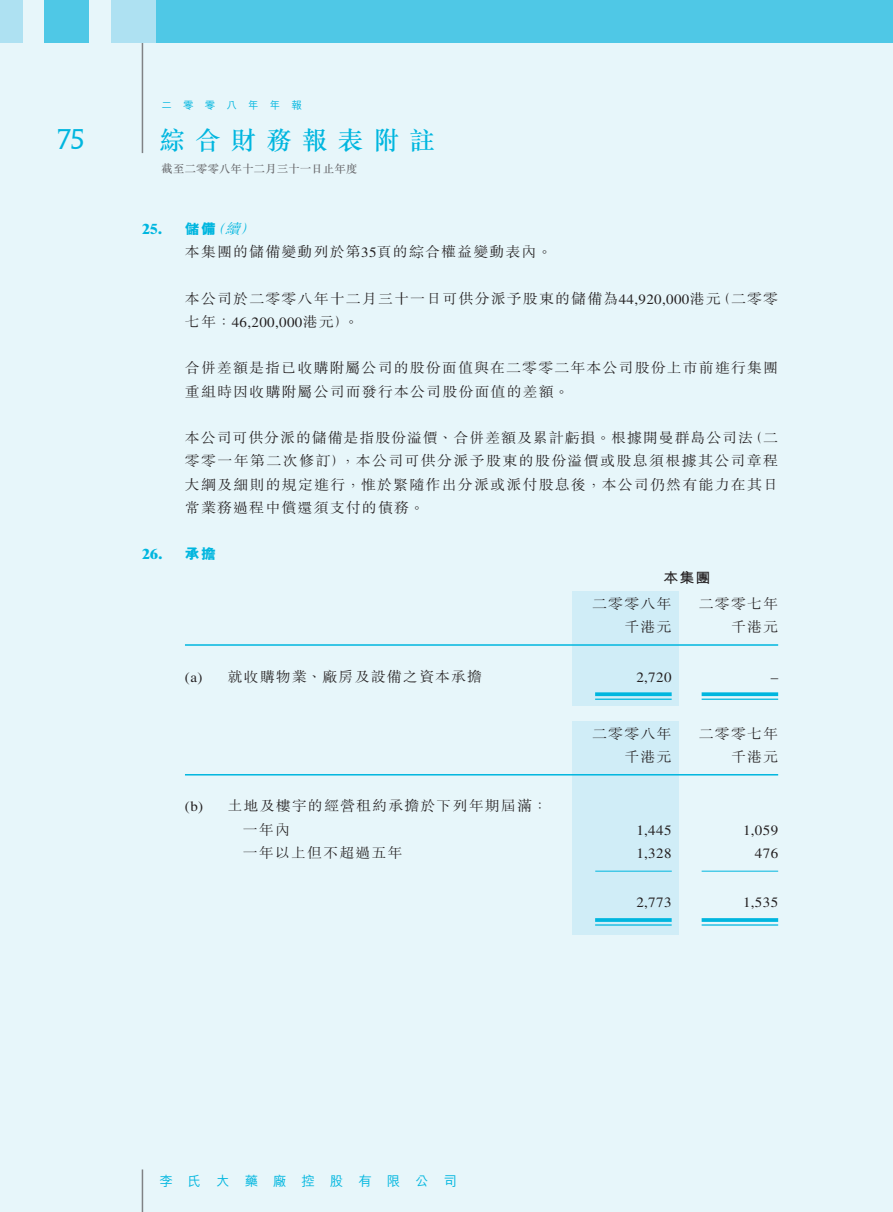
<style>
.page{position:relative;width:893px;height:1212px;background:#e7f6fa}
.page>*{position:absolute;margin:0;border:0;box-sizing:border-box;transform-origin:0 0}
.t1{font:25.5px "M Sung HK Medium B5 pc H";letter-spacing:.4em;color:#00b6df}
.t2{font:25.5px "Penumbra Serif Std";color:#00b6df}
.t3{font:14.25px/23.2px "M Sung HK Light B5 pc H";letter-spacing:.075em;color:#231f20;scale:1.05 1}
.t4{font:14.25px "Times LT Std";letter-spacing:.025em;color:#231f20;scale:1.05 1}
.t5{font:800 14.25px "Times LT Std";color:#00b6df;scale:1.05 1}
.t6{font:14.25px "M Hei HK Bold B5 pc H";color:#231f20;scale:1.05 1}
.t7{font:13.5px "M Hei HK Medium B5 pc H";letter-spacing:1.105em;color:#00b6df}
.t8{font:11.25px "M Sung HK Medium B5 pc H";letter-spacing:.025em;color:#6c6d70}
.t9{font:10.5px "M Hei HK Medium B5 pc H";letter-spacing:1.06em;color:#00b6df}
.s1{font-family:"M Hei HK Xbold B5 pc H";font-weight:400}
.s2{font-family:"M Sung HK Light B5 pc H";font-weight:400;font-style:italic}
.s3{font-family:"Times LT Std"}
.s4{font-family:"M Sung HK Light B5 pc H"}
</style>
<div class="page">
<hr style="left:142px;top:0;width:1px;height:153px;background:#808285">
<div style="left:156px;top:0;width:737px;height:43px;background:#4fc8e6"></div>
<div style="left:112px;top:0;width:44px;height:43px;background:#aee1f2"></div>
<div style="left:45px;top:0;width:44px;height:43px;background:#4fc8e6"></div>
<div style="left:0;top:0;width:22px;height:43px;background:#aee1f2"></div>
<hr style="left:142px;top:1169px;width:1px;height:43px;background:#808285">
<div style="left:572px;top:592px;width:106px;height:114px;background:#d0edf7"></div>
<hr style="left:185px;top:644px;width:593px;height:2px;background:#00b6df">
<svg style="left:595px;top:692px;width:77px;height:4px"></svg>
<hr style="left:595px;top:698px;width:77px;height:2px;background:#00b6df">
<svg style="left:702px;top:692px;width:76px;height:4px"></svg>
<hr style="left:702px;top:698px;width:76px;height:2px;background:#00b6df">
<div style="left:572px;top:721px;width:106px;height:214px;background:#d0edf7"></div>
<hr style="left:185px;top:774px;width:593px;height:1px;background:#00b6df">
<hr style="left:595px;top:871px;width:77px;height:1px;background:#00b6df">
<hr style="left:702px;top:871px;width:76px;height:1px;background:#00b6df">
<svg style="left:595px;top:918px;width:77px;height:4px"></svg>
<hr style="left:595px;top:924px;width:77px;height:2px;background:#00b6df">
<svg style="left:702px;top:918px;width:76px;height:4px"></svg>
<hr style="left:702px;top:924px;width:76px;height:2px;background:#00b6df">
<h1 class="t2" style="left:58px;top:125px;width:29px">75</h1>
<p class="t9" style="left:162px;top:101px;width:142px">二零零八年年報</p>
<h1 class="t1" style="left:159px;top:131px;width:277px">綜合財務報表附註</h1>
<p class="t8" style="left:162px;top:164px;width:197px">截至二零零八年十二月三十一日止年度</p>
<p class="t5" style="left:142px;top:221px;width:112px">25. <span class="s1">儲備</span><span class="s2">（續）</span></p>
<p class="t3" style="left:185px;top:242px;width:351px">本集團的儲備變動列於第<span class="s3">35</span>頁的綜合權益變動表內。</p>
<p class="t3" style="left:185px;top:289px;width:566px">本公司於二零零八年十二月三十一日可供分派予股東的儲備為<span class="s3">44,920,000</span>港元（二零零</p>
<p class="t4" style="left:185px;top:317px;width:167px"><span class="s4">七年：</span>46,200,000<span class="s4">港元）。</span></p>
<p class="t3" style="left:185px;top:358px;width:566px">合併差額是指已收購附屬公司的股份面值與在二零零二年本公司股份上市前進行集團重組時因收購附屬公司而發行本公司股份面值的差額。</p>
<p class="t3" style="left:185px;top:428px;width:566px;text-align:justify">本公司可供分派的儲備是指股份溢價、合併差額及累計虧損。根據開曼群島公司法（二零零一年第二次修訂），本公司可供分派予股東的股份溢價或股息須根據其公司章程大綱及細則的規定進行，惟於緊隨作出分派或派付股息後，本公司仍然有能力在其日常業務過程中償還須支付的債務。</p>
<p class="t5" style="left:142px;top:546px;width:72px">26. <span class="s1">承擔</span></p>
<p class="t6" style="left:663px;top:572px;width:46px">本集團</p>
<p class="t3" style="left:592px;top:594px;width:77px">二零零八年</p>
<p class="t3" style="left:699px;top:594px;width:77px">二零零七年</p>
<p class="t3" style="left:624px;top:617px;width:46px">千港元</p>
<p class="t3" style="left:731px;top:617px;width:46px">千港元</p>
<p class="t3" style="left:185px;top:667px;width:285px"><span class="s3">(a)</span> 就收購物業、廠房及設備之資本承擔</p>
<p class="t4" style="left:636px;top:672px;width:35px">2,720</p>
<p class="t4" style="left:771px;top:672px;width:9px">–</p>
<p class="t3" style="left:243px;top:796px;width:291px;text-indent:-58px"><span class="s3">(b)</span> 土地及樓宇的經營租約承擔於下列年期屆滿：一年內</p>
<p class="t3" style="left:592px;top:724px;width:77px">二零零八年</p>
<p class="t3" style="left:699px;top:724px;width:77px">二零零七年</p>
<p class="t3" style="left:624px;top:747px;width:46px">千港元</p>
<p class="t3" style="left:731px;top:747px;width:46px">千港元</p>
<p class="t4" style="left:636px;top:825px;width:35px">1,445</p>
<p class="t4" style="left:743px;top:825px;width:35px">1,059</p>
<p class="t3" style="left:243px;top:843px;width:154px">一年以上但不超過五年</p>
<p class="t4" style="left:636px;top:848px;width:35px">1,328</p>
<p class="t4" style="left:755px;top:848px;width:24px">476</p>
<p class="t4" style="left:636px;top:897px;width:35px">2,773</p>
<p class="t4" style="left:743px;top:897px;width:35px">1,535</p>
<p class="t7" style="left:159px;top:1175px;width:299px">李氏大藥廠控股有限公司</p>
</div>
